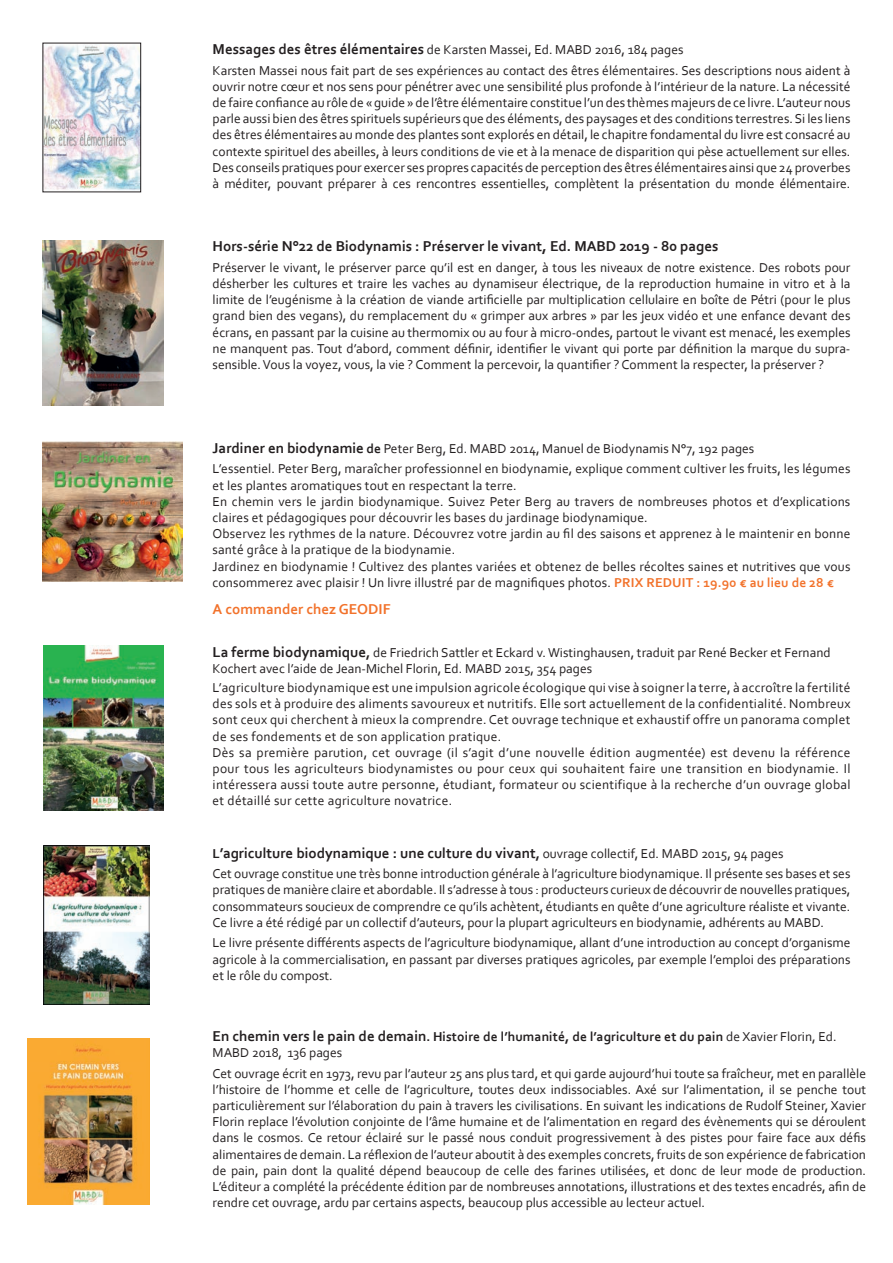
<style>
.page{position:relative;width:893px;height:1263px;background:#fff}
.page>*{position:absolute;margin:0;border:0;box-sizing:border-box;transform-origin:0 0}
.t1{font:700 15px "Corbel";color:#231f20}
.t2{font:700 15px "Corbel";color:#f2722b}
.t3{font:13.5px/16.2px "Corbel";letter-spacing:.01em;color:#231f20;text-align:justify}
.t4{font:700 13.5px/16.2px "Corbel";letter-spacing:.01em;color:#231f20}
.s1{font-weight:700;font-size:15px}
.s2{font-weight:700}
.s3{font-weight:700;color:#f2722b}
.s4{font-size:13.5px}
.s5{font-weight:400;font-size:13.5px}
.s6{font-size:15px}
.s7{font-weight:400}
</style>
<div class="page">
<img style="left:43px;top:845px;width:106px;height:159px">
<img style="left:43px;top:645px;width:120px;height:166px">
<img style="left:43px;top:442px;width:139px;height:140px">
<img style="left:43px;top:241px;width:121px;height:164px">
<img style="left:45px;top:45px;width:94px;height:145px">
<div style="left:43px;top:43px;width:98px;height:149px;border:1px solid #231f20"></div>
<img style="left:28px;top:1039px;width:121px;height:165px">
<p class="t3" style="left:213px;top:39px;width:639px;line-height:20.4px"><span class="s1">Messages des êtres élémentaires</span> de Karsten Massei, Ed. MABD 2016, 184 pages<br>Karsten Massei nous fait part de ses expériences au contact des êtres élémentaires. Ses descriptions nous aident à</p>
<p class="t3" style="left:213px;top:78px;width:639px">ouvrir notre cœur et nos sens pour pénétrer avec une sensibilité plus profonde à l’intérieur de la nature. La nécessité de faire confiance au rôle de « guide » de l’être élémentaire constitue l’un des thèmes majeurs de ce livre. L’auteur nous parle aussi bien des êtres spirituels supérieurs que des éléments, des paysages et des conditions terrestres. Si les liens des êtres élémentaires au monde des plantes sont explorés en détail, le chapitre fondamental du livre est consacré au contexte spirituel des abeilles, à leurs conditions de vie et à la menace de disparition qui pèse actuellement sur elles.<br>Des conseils pratiques pour exercer ses propres capacités de perception des êtres élémentaires ainsi que 24 proverbes à méditer, pouvant préparer à ces rencontres essentielles, complètent la présentation du monde élémentaire.</p>
<p class="t1" style="left:213px;top:237px;width:507px">Hors-série N°22 de Biodynamis : Préserver le vivant, Ed. MABD 2019 - 80 pages</p>
<p class="t3" style="left:213px;top:259px;width:639px">Préserver le vivant, le préserver parce qu’il est en danger, à tous les niveaux de notre existence. Des robots pour désherber les cultures et traire les vaches au dynamiseur électrique, de la reproduction humaine in vitro et à la limite de l’eugénisme à la création de viande artificielle par multiplication cellulaire en boîte de Pétri (pour le plus grand bien des vegans), du remplacement du « grimper aux arbres » par les jeux vidéo et une enfance devant des écrans, en passant par la cuisine au thermomix ou au four à micro-ondes, partout le vivant est menacé, les exemples ne manquent pas. Tout d’abord, comment définir, identifier le vivant qui porte par définition la marque du supra&shy;sensible. Vous la voyez, vous, la vie ? Comment la percevoir, la quantifier ? Comment la respecter, la préserver ?</p>
<p class="t3" style="left:213px;top:438px;width:639px;line-height:20.4px"><span class="s1">Jardiner en biodynamie</span> <span class="s2">de</span> Peter Berg, Ed. MABD 2014, Manuel de Biodynamis N°7, 192 pages<br>L’essentiel. Peter Berg, maraîcher professionnel en biodynamie, explique comment cultiver les fruits, les légumes</p>
<p class="t3" style="left:213px;top:477px;width:639px;text-align:left">et les plantes aromatiques tout en respectant la terre.<br>En chemin vers le jardin biodynamique. Suivez Peter Berg au travers de nombreuses photos et d’explications claires et pédagogiques pour découvrir les bases du jardinage biodynamique.<br>Observez les rythmes de la nature. Découvrez votre jardin au fil des saisons et apprenez à le maintenir en bonne santé grâce à la pratique de la biodynamie.<br>Jardinez en biodynamie ! Cultivez des plantes variées et obtenez de belles récoltes saines et nutritives que vous consommerez avec plaisir ! Un livre illustré par de magnifiques photos. <span class="s3">PRIX REDUIT : 19.90 € au lieu de 28 €</span></p>
<p class="t2" style="left:213px;top:599px;width:179px">A commander chez GEODIF</p>
<p class="t3" style="left:213px;top:644px;width:620px"><span class="s1">La ferme biodynamique</span><span class="s2">,</span> de Friedrich Sattler et Eckard v. Wistinghausen, traduit par René Becker et Fernand<br>Kochert avec l’aide de Jean-Michel Florin, Ed. MABD 2015, 354 pages</p>
<p class="t3" style="left:213px;top:679px;width:639px;text-align:left">L’agriculture biodynamique est une impulsion agricole écologique qui vise à soigner la terre, à accroître la fertilité des sols et à produire des aliments savoureux et nutritifs. Elle sort actuellement de la confidentialité. Nombreux sont ceux qui cherchent à mieux la comprendre. Cet ouvrage technique et exhaustif offre un panorama complet de ses fondements et de son application pratique.<br>Dès sa première parution, cet ouvrage (il s’agit d’une nouvelle édition augmentée) est devenu la référence pour tous les agriculteurs biodynamistes ou pour ceux qui souhaitent faire une transition en biodynamie. Il intéressera aussi toute autre personne, étudiant, formateur ou scientifique à la recherche d’un ouvrage global et détaillé sur cette agriculture novatrice.</p>
<p class="t1" style="left:213px;top:843px;width:572px"><span class="s4">L</span>’agriculture biodynamique : une culture du vivant<span class="s4">,</span> <span class="s5">ouvrage collectif, Ed. MABD 2015, 94 pages</span></p>
<p class="t3" style="left:213px;top:865px;width:639px">Cet ouvrage constitue une très bonne introduction générale à l’agriculture biodynamique. Il présente ses bases et ses pratiques de manière claire et abordable. Il s’adresse à tous : producteurs curieux de découvrir de nouvelles pratiques, consommateurs soucieux de comprendre ce qu’ils achètent, étudiants en quête d’une agriculture réaliste et vivante.<br>Ce livre a été rédigé par un collectif d’auteurs, pour la plupart agriculteurs en biodynamie, adhérents au MABD.</p>
<p class="t3" style="left:213px;top:934px;width:639px">Le livre présente différents aspects de l’agriculture biodynamique, allant d’une introduction au concept d’organisme agricole à la commercialisation, en passant par diverses pratiques agricoles, par exemple l’emploi des préparations et le rôle du compost.</p>
<p class="t4" style="left:213px;top:1028px;width:626px"><span class="s6">En chemin vers le pain de demain</span>. Histoire de l’humanité, de l’agriculture et du pain <span class="s7">de Xavier Florin, Ed.<br>MABD 2018, 136 pages</span></p>
<p class="t3" style="left:213px;top:1065px;width:655px">Cet ouvrage écrit en 1973, revu par l’auteur 25 ans plus tard, et qui garde aujourd’hui toute sa fraîcheur, met en parallèle l’histoire de l’homme et celle de l’agriculture, toutes deux indissociables. Axé sur l’alimentation, il se penche tout particulièrement sur l’élaboration du pain à travers les civilisations. En suivant les indications de Rudolf Steiner, Xavier Florin replace l’évolution conjointe de l’âme humaine et de l’alimentation en regard des évènements qui se déroulent dans le cosmos. Ce retour éclairé sur le passé nous conduit progressivement à des pistes pour faire face aux défis alimentaires de demain. La réflexion de l’auteur aboutit à des exemples concrets, fruits de son expérience de fabrication de pain, pain dont la qualité dépend beaucoup de celle des farines utilisées, et donc de leur mode de production.<br>L’éditeur a complété la précédente édition par de nombreuses annotations, illustrations et des textes encadrés, afin de rendre cet ouvrage, ardu par certains aspects, beaucoup plus accessible au lecteur actuel.</p>
</div>
